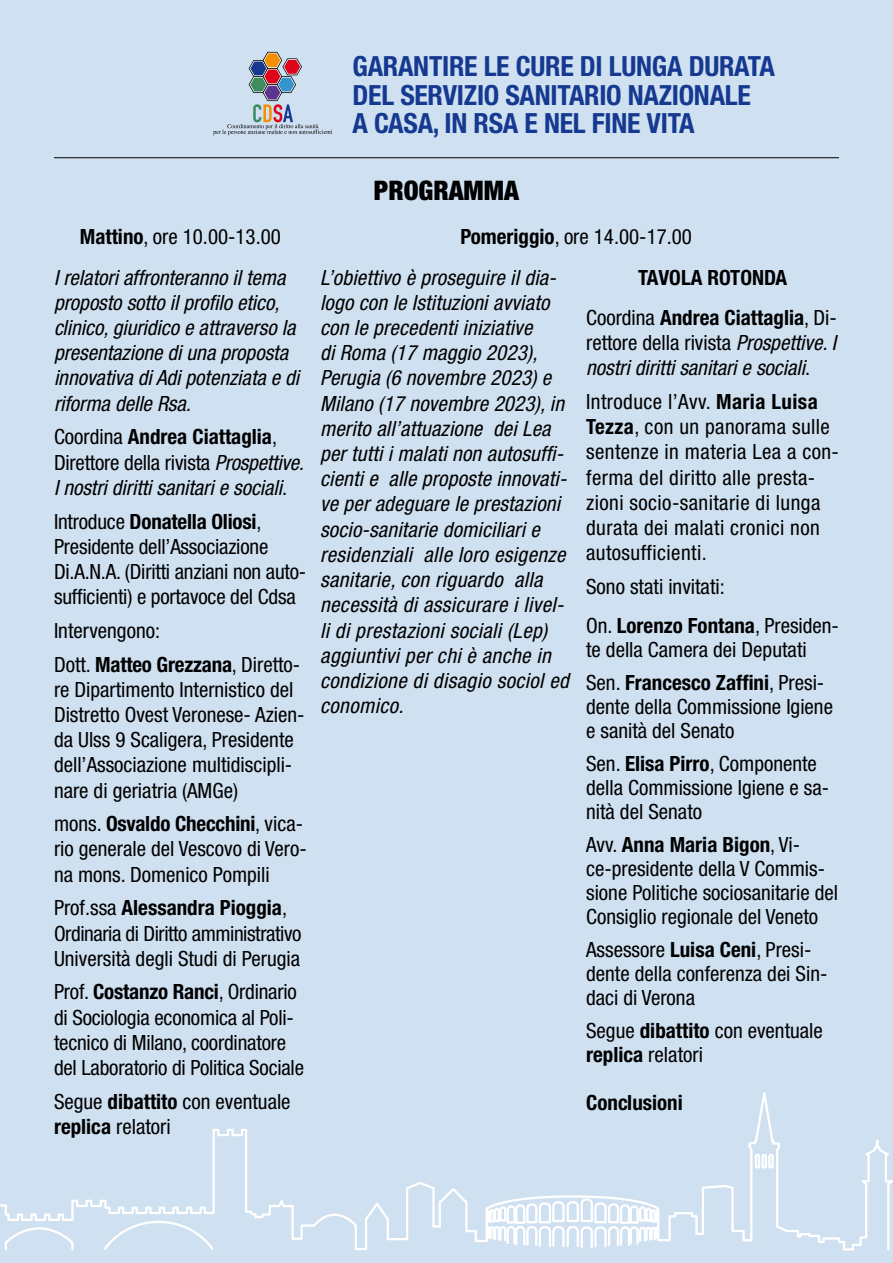
<style>
.page{position:relative;width:893px;height:1263px;background:#cfe0f0}
.page>*{position:absolute;margin:0;border:0;box-sizing:border-box;transform-origin:0 0}
.t1{font:700 condensed 27.9px/28.5px "Helvetica Neue LT Std";letter-spacing:-.01em;color:#153991}
.t2{font:900 condensed 27px "Helvetica Neue LT Std";color:#000}
.t3{font:condensed 21px/25.2px "Helvetica Neue LT Std";color:#000}
.t4{font:italic condensed 21px/25.2px "Helvetica Neue LT Std";letter-spacing:.01em;color:#000}
.t5{font:condensed 21px/25.2px "Helvetica Neue LT Std";letter-spacing:.02em;color:#000}
.t6{font:condensed 21px/25.2px "Helvetica Neue LT Std";letter-spacing:-.02em;color:#000}
.t7{font:700 condensed 21px/40.2px "Helvetica Neue LT Std";color:#000}
.s1{font-weight:700;font-style:normal}
.s2{font-style:normal}
.s3{font-weight:700}
.s4{font-weight:400}
</style>
<div class="page">
<hr style="left:54px;top:157px;width:785px;height:1px;background:#000">
<svg style="left:213px;top:52px;width:119px;height:83px"></svg>
<svg style="left:0;top:1092px;width:893px;height:159px"></svg>
<h1 class="t1" style="left:353px;top:52px;width:422px">garantire le cure di lunga durata del Servizio sanitario nazionale<br>a casa, in Rsa</h1>
<h1 class="t1" style="left:525px;top:109px;width:170px">e nel fine vita</h1>
<p class="t4" style="left:54px;top:217px;width:233px;line-height:40.2px;text-align:right"><span class="s1">Mattino</span><span class="s2">, ore 10.00-13.00<br></span>I relatori affronteranno il tema</p>
<p class="t4" style="left:54px;top:290px;width:247px">proposto sotto il profilo etico, clinico, giuridico e attraverso la presentazione di una proposta innovativa di Adi potenziata e di riforma delle Rsa.</p>
<p class="t4" style="left:54px;top:425px;width:251px"><span class="s2">Coordina</span> <span class="s1">Andrea Ciattaglia</span><span class="s2">,<br>Direttore della rivista</span> Prospettive.<br>I nostri diritti sanitari e sociali<span class="s2">.</span></p>
<p class="t3" style="left:54px;top:508px;width:254px">Introduce <span class="s3">Donatella Oliosi</span>, Presidente dell’Associazione Di.A.N.A. (Diritti anziani non auto&shy;sufficienti) e portavoce del Cdsa</p>
<p class="t3" style="left:54px;top:613px;width:248px;line-height:33.8px">Intervengono:<br>Dott. <span class="s3">Matteo Grezzana</span>, Diretto-</p>
<p class="t3" style="left:54px;top:676px;width:252px">re Dipartimento Internistico del<br>Distretto Ovest Veronese- Azien&shy;da Ulss 9 Scaligera, Presidente dell’Associazione multidiscipli&shy;nare di geriatria (AMGe)</p>
<p class="t3" style="left:54px;top:811px;width:254px">mons. <span class="s3">Osvaldo Checchini</span>, vica&shy;rio generale del Vescovo di Vero&shy;na mons. Domenico Pompili</p>
<p class="t6" style="left:54px;top:895px;width:249px">Prof.ssa <span class="s3">Alessandra Pioggia</span>,<br>Ordinaria di Diritto amministrativo<br>Università degli Studi di Perugia</p>
<p class="t3" style="left:54px;top:979px;width:251px">Prof. <span class="s3">Costanzo Ranci</span>, Ordinario di Sociologia economica al Poli&shy;tecnico di Milano, coordinatore del Laboratorio di Politica Sociale</p>
<p class="t3" style="left:54px;top:1089px;width:238px">Segue <span class="s3">dibattito</span> con eventuale <span class="s3">replica</span> relatori</p>
<p class="t2" style="left:374px;top:174px;width:147px">PROGRAMMA</p>
<p class="t3" style="left:460px;top:224px;width:233px"><span class="s3">Pomeriggio</span>, ore 14.00-17.00</p>
<p class="t4" style="left:320px;top:265px;width:250px">L’obiettivo è proseguire il dia&shy;logo con le Istituzioni avviato con le precedenti iniziative<br>di Roma (17 maggio 2023),<br>Perugia (6 novembre 2023) e<br>Milano (17 novembre 2023), in merito all’attuazione dei Lea per tutti i malati non autosuffi&shy;cienti e alle proposte innovati&shy;ve per adeguare le prestazioni socio-sanitarie domiciliari e residenziali alle loro esigenze sanitarie, con riguardo alla necessità di assicurare i livel&shy;li di prestazioni sociali (Lep) aggiuntivi per chi è anche in condizione di disagio sociol ed conomico.</p>
<p class="t7" style="left:638px;top:257px;width:82px">TAVOLA ROTOND</p>
<p class="t7" style="left:586px;top:257px;width:252px;text-indent:189px">A<br><span class="s4">Coordina</span> Andrea Ciattaglia<span class="s4">, Di-</span></p>
<p class="t4" style="left:586px;top:330px;width:251px"><span class="s2">rettore della rivista</span> Prospettive. I nostri diritti sanitari e sociali<span class="s2">.</span></p>
<p class="t5" style="left:586px;top:389px;width:254px">Introduce l’Avv. <span class="s3">Maria Luisa<br>Tezza</span>, con un panorama sulle sentenze in materia Lea a con&shy;ferma del diritto alle presta&shy;zioni socio-sanitarie di lunga durata dei malati cronici non autosufficienti.</p>
<p class="t3" style="left:586px;top:567px;width:254px;line-height:39.2px">Sono stati invitati:<br>On. <span class="s3">Lorenzo Fontana</span>, Presiden-</p>
<p class="t3" style="left:586px;top:633px;width:240px;line-height:32.7px">te della Camera dei Deputati<br>Sen. <span class="s3">Francesco Zaffini</span>, Presi-</p>
<p class="t3" style="left:586px;top:694px;width:248px;line-height:24.2px">dente della Commissione Igiene e sanità del Senato</p>
<p class="t3" style="left:586px;top:751px;width:244px;line-height:24.2px">Sen. <span class="s3">Elisa Pirro</span>, Componente della Commissione Igiene e sa&shy;nità del Senato</p>
<p class="t3" style="left:586px;top:832px;width:253px;line-height:24.2px">Avv. <span class="s3">Anna Maria Bigon</span>, Vi&shy;ce-presidente della V Commis&shy;sione Politiche sociosanitarie del<br>Consiglio regionale del Veneto</p>
<p class="t3" style="left:586px;top:937px;width:243px;line-height:24.2px">Assessore <span class="s3">Luisa Ceni</span>, Presi&shy;dente della conferenza dei Sin&shy;daci di Verona</p>
<p class="t3" style="left:586px;top:1018px;width:238px;line-height:24.2px">Segue <span class="s3">dibattito</span> con eventuale <span class="s3">replica</span> relatori</p>
<p class="t7" style="left:586px;top:1082px;width:98px">Conclusioni</p>
</div>
